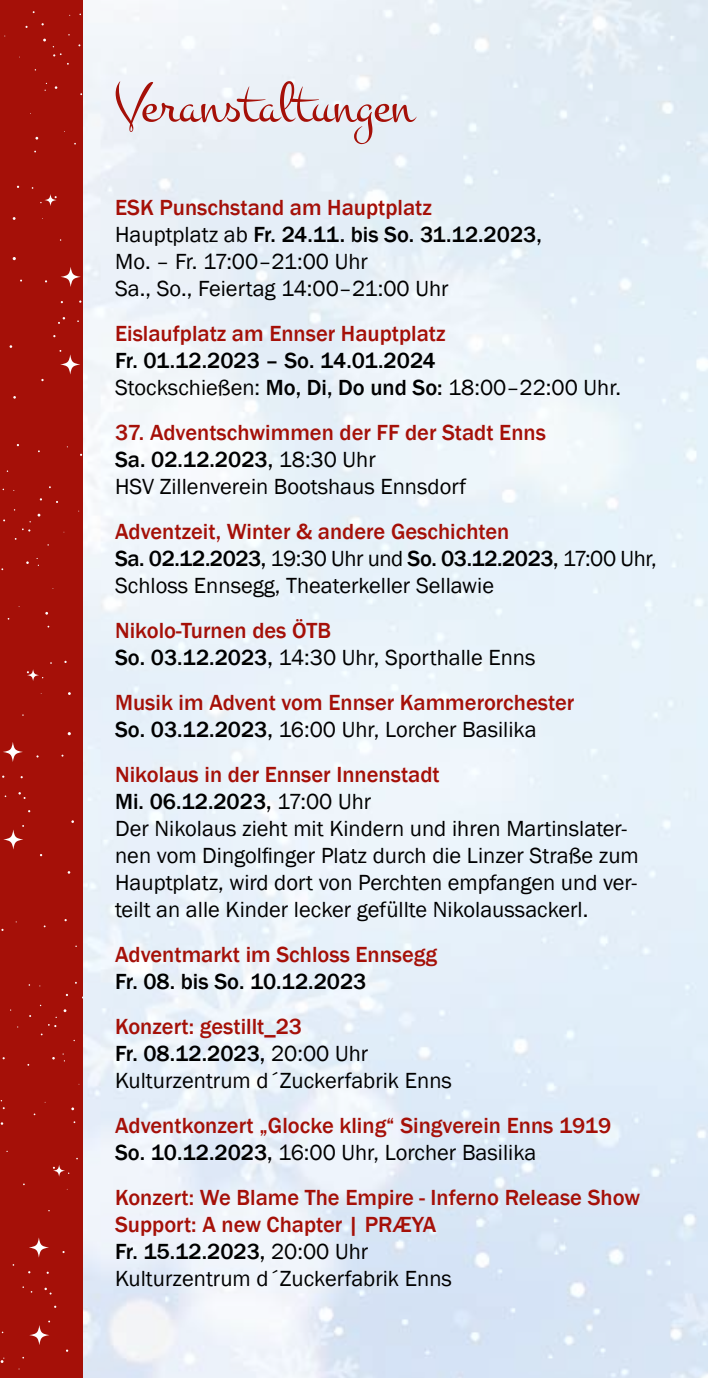
<style>
.page{position:relative;width:708px;height:1378px;background:#fff}
.page>*{position:absolute;margin:0;border:0;box-sizing:border-box;transform-origin:0 0}
.t1{font:58.5px "Montez";color:#a51008}
.t2{font:22.5px/27px "Franklin Gothic";color:#000}
.t3{font:500 22.5px/27px "Franklin Gothic";color:#a51008}
.t4{font:500 22.5px/27px "Franklin Gothic";color:#000}
.s1{font-weight:500;color:#a51008}
.s2{font-weight:500}
.s3{font-weight:400}
.s4{color:#000}
.s5{font-weight:400;color:#000}
</style>
<div class="page">
<div style="left:0;top:0;width:83px;height:1378px;background:#a51008"></div>
<svg style="left:58px;top:317px;width:7px;height:7px"></svg>
<svg style="left:61px;top:267px;width:20px;height:20px"></svg>
<svg style="left:60px;top:354px;width:20px;height:20px"></svg>
<svg style="left:44px;top:194px;width:12px;height:12px"></svg>
<svg style="left:18px;top:792px;width:8px;height:7px"></svg>
<svg style="left:3px;top:742px;width:20px;height:20px"></svg>
<svg style="left:3px;top:829px;width:20px;height:20px"></svg>
<svg style="left:27px;top:669px;width:12px;height:12px"></svg>
<svg style="left:44px;top:1287px;width:8px;height:7px"></svg>
<svg style="left:29px;top:1237px;width:20px;height:20px"></svg>
<svg style="left:29px;top:1325px;width:20px;height:20px"></svg>
<svg style="left:53px;top:1164px;width:12px;height:12px"></svg>
<h1 class="t1" style="left:115px;top:69px;width:300px">Veranstaltungen</h1>
<p class="t2" style="left:115px;top:194px;width:428px"><span class="s1">ESK Punschstand am Hauptplatz<br></span>Hauptplatz ab <span class="s2">Fr. 24.11. bis So. 31.12.2023, </span>Mo. – Fr. 17:00–21:00 Uhr<br>Sa., So., Feiertag 14:00–21:00 Uhr</p>
<p class="t3" style="left:115px;top:320px;width:332px">Eislaufplatz am Ennser Hauptplatz</p>
<p class="t4" style="left:115px;top:347px;width:508px">Fr. 01.12.2023 – So. 14.01.2024<br><span class="s3">Stockschießen:</span> Mo, Di, Do und So: <span class="s3">18:00–22:00 Uhr.</span></p>
<p class="t2" style="left:115px;top:419px;width:432px"><span class="s1">37. Adventschwimmen der FF der Stadt Enns<br></span><span class="s2">Sa. 02.12.2023,</span> 18:30 Uhr<br>HSV Zillenverein Bootshaus Ennsdorf</p>
<p class="t2" style="left:115px;top:518px;width:543px"><span class="s1">Adventzeit, Winter &amp; andere Geschichten<br></span><span class="s2">Sa. 02.12.2023,</span> 19:30 Uhr und <span class="s2">So. 03.12.2023,</span> 17:00 Uhr,<br>Schloss Ennsegg, Theaterkeller Sellawie</p>
<p class="t2" style="left:115px;top:617px;width:422px"><span class="s1">Nikolo-Turnen des ÖTB<br></span><span class="s2">So. 03.12.2023,</span> 14:30 Uhr, Sporthalle Enns</p>
<p class="t3" style="left:115px;top:689px;width:461px">Musik im Advent vom Ennser Kammerorchester<br><span class="s4">So. 03.12.2023,</span> <span class="s5">16:00 Uhr, Lorcher Basilika</span></p>
<p class="t2" style="left:115px;top:761px;width:525px"><span class="s1">Nikolaus in der Ennser Innenstadt<br></span><span class="s2">Mi. 06.12.2023,</span> 17:00 Uhr<br>Der Nikolaus zieht mit Kindern und ihren Martinslater&shy;nen vom Dingolfinger Platz durch die Linzer Straße zum Hauptplatz, wird dort von Perchten empfangen und ver&shy;teilt an alle Kinder lecker gefüllte Nikolaussackerl.</p>
<p class="t3" style="left:115px;top:941px;width:324px">Adventmarkt im Schloss Ennsegg</p>
<p class="t4" style="left:115px;top:968px;width:253px">Fr. 08. bis So. 10.12.2023</p>
<p class="t2" style="left:115px;top:1013px;width:338px"><span class="s1">Konzert: gestillt_23<br></span><span class="s2">Fr. 08.12.2023,</span> 20:00 Uhr<br>Kulturzentrum d´Zuckerfabrik Enns</p>
<p class="t3" style="left:115px;top:1112px;width:498px">Adventkonzert „Glocke kling“ Singverein Enns 1919<br><span class="s4">So. 10.12.2023,</span> <span class="s5">16:00 Uhr, Lorcher Basilika</span></p>
<p class="t3" style="left:115px;top:1184px;width:527px">Konzert: We Blame The Empire - Inferno Release Show Support: A new Chapter | PRÆYA<br><span class="s4">Fr. 15.12.2023,</span> <span class="s5">20:00 Uhr<br>Kulturzentrum d´Zuckerfabrik Enns</span></p>
</div>
